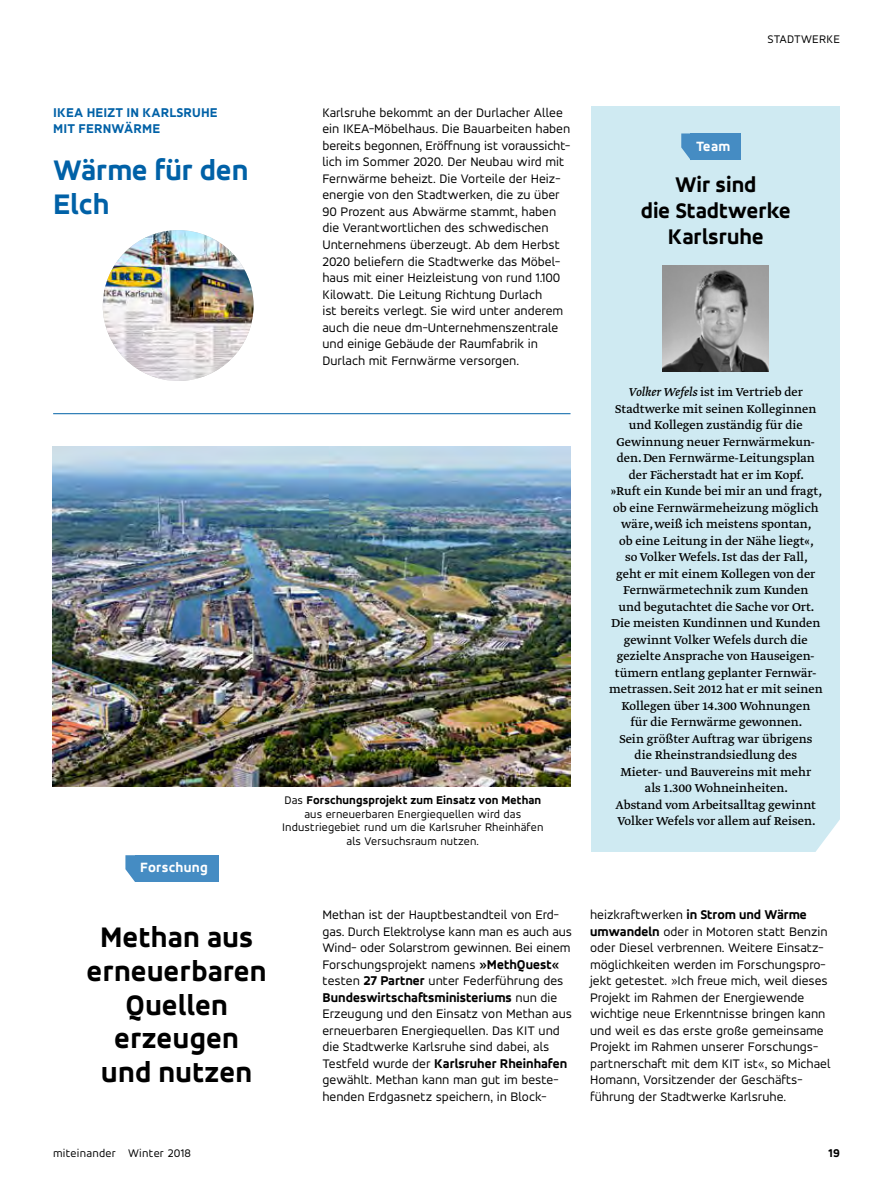
<style>
.page{position:relative;width:893px;height:1191px;background:#fff}
.page>*{position:absolute;margin:0;border:0;box-sizing:border-box;transform-origin:0 0}
.t1{font:700 expanded 30px/33.8px "Accord Alternate";letter-spacing:.01em;color:#000;text-align:center}
.t2{font:700 expanded 30px/33.8px "Accord Alternate";color:#0061a7}
.t3{font:700 expanded 22.5px/26.2px "Accord Alternate";color:#000;text-align:center}
.t4{font:700 expanded 14.25px "Accord Alternate";letter-spacing:.02em;color:#fff}
.t5{font:13.5px/16.5px "Accord Alternate";color:#000}
.t6{font:13.5px/16.5px "Greta Text Pro";color:#000;text-align:center}
.t7{font:700 expanded 13.5px/16.5px "Accord Alternate";letter-spacing:.01em;color:#0061a7}
.t8{font:12px/13.5px "Accord Alternate";letter-spacing:.01em;color:#000;text-align:center}
.t9{font:700 expanded 12px "Accord Alternate";color:#000}
.s1{font-weight:700;font-stretch:expanded}
.s2{font-style:italic}
</style>
<div class="page">
<img style="left:53px;top:446px;width:517px;height:341px">
<div style="left:592px;top:106px;width:248px;height:746px;background:#cfeaf2"></div>
<hr style="left:53px;top:413px;width:517px;height:1px;background:#0061a7">
<svg style="left:816px;top:820px;width:24px;height:32px"></svg>
<div style="left:135px;top:855px;width:83px;height:26px;background:#458cc3"></div>
<svg style="left:125px;top:855px;width:10px;height:26px"></svg>
<img style="left:663px;top:265px;width:106px;height:107px">
<div style="left:691px;top:133px;width:50px;height:27px;background:#458cc3"></div>
<svg style="left:681px;top:133px;width:10px;height:27px"></svg>
<img style="left:103px;top:230px;width:151px;height:151px;border-radius:75px">
<p class="t8" style="left:767px;top:32px;width:74px">STADTWERKE</p>
<p class="t7" style="left:53px;top:104px;width:166px">IKEA HEIZT IN KARLSRUHE<br>MIT FERNWÄRME</p>
<h1 class="t2" style="left:53px;top:153px;width:197px">Wärme für den<br>Elch</h1>
<p class="t4" style="left:140px;top:859px;width:69px">Forschung</p>
<h1 class="t1" style="left:87px;top:920px;width:181px">Methan aus erneuerbaren<br>Quellen erzeugen und nutzen</h1>
<p class="t5" style="left:322px;top:104px;width:249px">Karlsruhe bekommt an der Durlacher Allee ein IKEA-Möbelhaus. Die Bauarbeiten haben bereits begonnen, Eröffnung ist voraussicht&shy;lich im Sommer 2020. Der Neubau wird mit Fernwärme beheizt. Die Vorteile der Heiz&shy;energie von den Stadtwerken, die zu über 90 Prozent aus Abwärme stammt, haben die Verantwortlichen des schwedischen Unternehmens überzeugt. Ab dem Herbst 2020 beliefern die Stadtwerke das Möbel&shy;haus mit einer Heizleistung von rund 1.100<br>Kilowatt. Die Leitung Richtung Durlach<br>ist bereits verlegt. Sie wird unter anderem auch die neue dm-Unternehmenszentrale und einige Gebäude der Raumfabrik in Durlach mit Fernwärme versorgen.</p>
<p class="t8" style="left:282px;top:793px;width:263px">Das <span class="s1">Forschungsprojekt zum Einsatz von Methan </span>aus erneuerbaren Energiequellen wird das Industriegebiet rund um die Karlsruher Rheinhäfen als Versuchsraum nutzen.</p>
<p class="t4" style="left:696px;top:137px;width:36px">Team</p>
<h2 class="t3" style="left:641px;top:171px;width:152px">Wir sind<br>die Stadtwerke<br>Karlsruhe</h2>
<p class="t6" style="left:609px;top:384px;width:215px"><span class="s2">Volker Wefels</span> ist im Vertrieb der<br>Stadtwerke mit seinen Kolleginnen und Kollegen zuständig für die<br>Gewinnung neuer Fernwärmekun&shy;den. Den Fernwärme-Leitungsplan der Fächerstadt hat er im Kopf.<br>»Ruft ein Kunde bei mir an und fragt, ob eine Fernwärmeheizung möglich wäre, weiß ich meistens spontan,<br>ob eine Leitung in der Nähe liegt«,<br>so Volker Wefels. Ist das der Fall,<br>geht er mit einem Kollegen von der<br>Fernwärmetechnik zum Kunden<br>und begutachtet die Sache vor Ort.<br>Die meisten Kundinnen und Kunden gewinnt Volker Wefels durch die gezielte Ansprache von Hauseigen&shy;tümern entlang geplanter Fernwär&shy;metrassen. Seit 2012 hat er mit seinen<br>Kollegen über 14.300 Wohnungen<br>für die Fernwärme gewonnen.<br>Sein größter Auftrag war übrigens die Rheinstrandsiedlung des<br>Mieter- und Bauvereins mit mehr<br>als 1.300 Wohneinheiten.<br>Abstand vom Arbeitsalltag gewinnt<br>Volker Wefels vor allem auf Reisen.</p>
<p class="t5" style="left:322px;top:906px;width:251px">Methan ist der Hauptbestandteil von Erd&shy;gas. Durch Elektrolyse kann man es auch aus Wind- oder Solarstrom gewinnen. Bei einem Forschungsprojekt namens <span class="s1">»MethQuest« </span>testen <span class="s1">27 Partner</span> unter Federführung des <span class="s1">Bundeswirtschaftsministeriums</span> nun die Erzeugung und den Einsatz von Methan aus erneuerbaren Energiequellen. Das KIT und die Stadtwerke Karlsruhe sind dabei, als Testfeld wurde der <span class="s1">Karlsruher Rheinhafen </span>gewählt. Methan kann man gut im beste&shy;henden Erdgasnetz speichern, in Block-</p>
<p class="t5" style="left:590px;top:906px;width:242px">heizkraftwerken <span class="s1">in Strom und Wärme umwandeln</span> oder in Motoren statt Benzin oder Diesel verbrennen. Weitere Einsatz&shy;möglichkeiten werden im Forschungspro&shy;jekt getestet. »Ich freue mich, weil dieses Projekt im Rahmen der Energiewende wichtige neue Erkenntnisse bringen kann und weil es das erste große gemeinsame Projekt im Rahmen unserer Forschungs&shy;partnerschaft mit dem KIT ist«, so Michael Homann, Vorsitzender der Geschäfts&shy;führung der Stadtwerke Karlsruhe.</p>
<p class="t8" style="left:53px;top:1146px;width:139px">miteinander Winter 2018</p>
<p class="t9" style="left:828px;top:1145px;width:13px">19</p>
</div>
